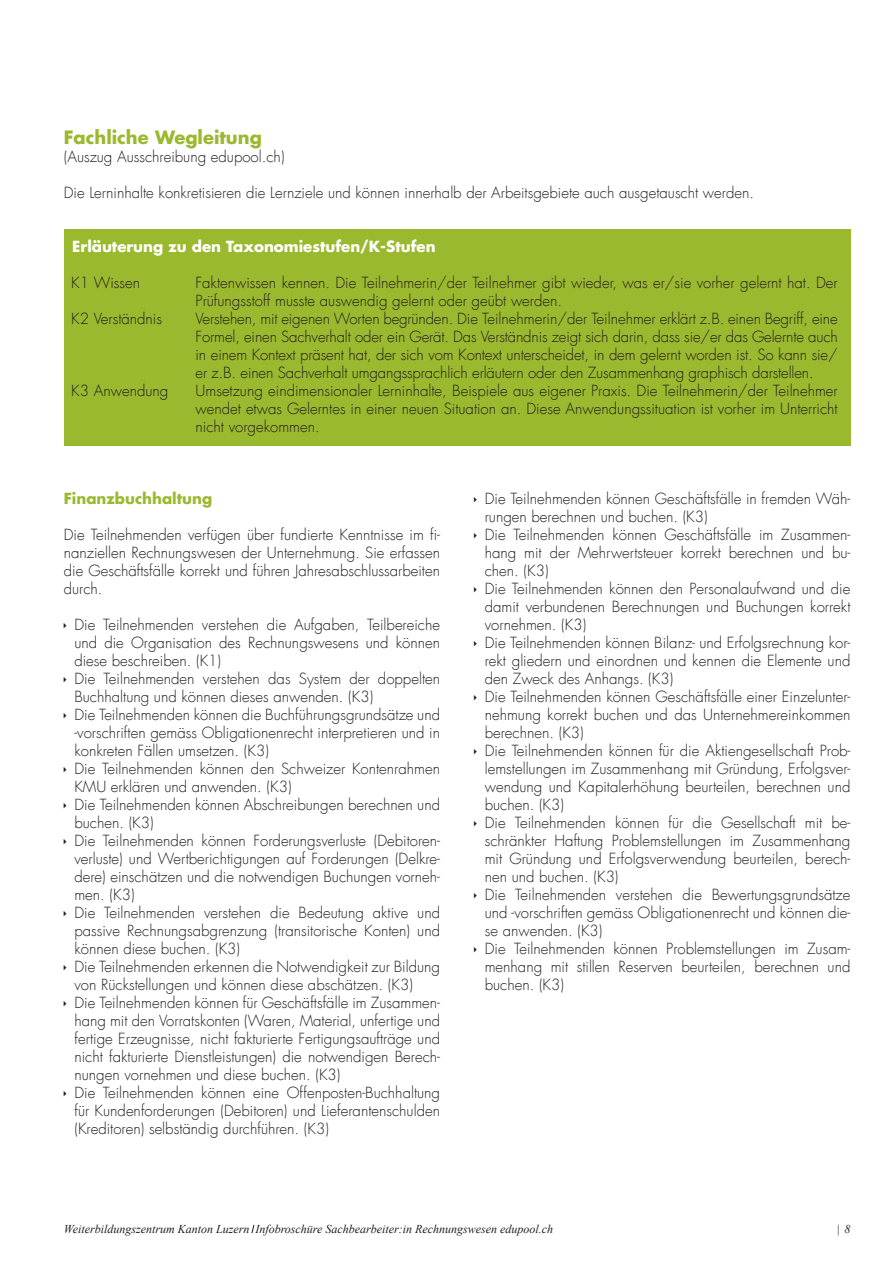
<style>
.page{position:relative;width:893px;height:1263px;background:#fff}
.page>*{position:absolute;margin:0;border:0;box-sizing:border-box;transform-origin:0 0}
.t1{font:18px "Futura Luzern Bold 2";color:#9bb92e}
.Lauftext{font:15px/18px "Futura Luzern Light 2";color:#231f20;text-align:justify}
.t2{font:15px "Futura Luzern Bold 2";color:#fff}
.t3{font:15px "Futura Luzern Bold 2";color:#9bb92e}
.t4{font:italic 12px "Times New Roman";color:#231f20}
</style>
<div class="page">
<div style="left:64px;top:229px;width:786px;height:216px;background:#9bb92e"></div>
<svg style="left:251px;top:1224px;width:3px;height:9px"></svg>
<p class="t1" style="left:64px;top:125px;width:200px">Fachliche Wegleitung</p>
<p class="Lauftext" style="left:64px;top:148px;width:222px">(Auszug Ausschreibung edupool.ch)</p>
<p class="Lauftext" style="left:64px;top:184px;width:692px">Die Lerninhalte konkretisieren die Lernziele und können innerhalb der Arbeitsgebiete auch ausgetauscht werden.</p>
<p class="t2" style="left:72px;top:236px;width:365px">Erläuterung zu den Taxonomiestufen/K-Stufen</p>
<p class="Lauftext" style="left:71px;top:274px;width:70px">K1 Wissen</p>
<p class="Lauftext" style="left:196px;top:274px;width:644px">Faktenwissen kennen. Die Teilnehmerin/der Teilnehmer gibt wieder, was er/sie vorher gelernt hat. Der<br>Prüfungsstoff musste auswendig gelernt oder geübt werden.</p>
<p class="Lauftext" style="left:71px;top:310px;width:92px">K2 Verständnis</p>
<p class="Lauftext" style="left:196px;top:310px;width:644px">Verstehen, mit eigenen Worten begründen. Die Teilnehmerin/der Teilnehmer erklärt z.B. einen Begriff, eine Formel, einen Sachverhalt oder ein Gerät. Das Verständnis zeigt sich darin, dass sie/er das Gelernte auch in einem Kontext präsent hat, der sich vom Kontext unterscheidet, in dem gelernt worden ist. So kann sie/ er z.B. einen Sachverhalt umgangssprachlich erläutern oder den Zusammenhang graphisch darstellen.</p>
<p class="Lauftext" style="left:71px;top:382px;width:99px">K3 Anwendung</p>
<p class="Lauftext" style="left:196px;top:382px;width:644px">Umsetzung eindimensionaler Lerninhalte, Beispiele aus eigener Praxis. Die Teilnehmerin/der Teilnehmer wendet etwas Gelerntes in einer neuen Situation an. Diese Anwendungssituation ist vorher im Unterricht nicht vorgekommen.</p>
<p class="t3" style="left:64px;top:488px;width:150px">Finanzbuchhaltung</p>
<p class="Lauftext" style="left:64px;top:526px;width:378px">Die Teilnehmenden verfügen über fundierte Kenntnisse im fi&shy;nanziellen Rechnungswesen der Unternehmung. Sie erfassen die Geschäftsfälle korrekt und führen Jahresabschlussarbeiten durch.</p>
<p class="Lauftext" style="left:74px;top:616px;width:367px">Die Teilnehmenden verstehen die Aufgaben, Teilbereiche und die Organisation des Rechnungswesens und können diese beschreiben. (K1)</p>
<p class="Lauftext" style="left:74px;top:670px;width:367px">Die Teilnehmenden verstehen das System der doppelten<br>Buchhaltung und können dieses anwenden. (K3)</p>
<p class="Lauftext" style="left:74px;top:706px;width:367px">Die Teilnehmenden können die Buchführungsgrundsätze und -vorschriften gemäss Obligationenrecht interpretieren und in konkreten Fällen umsetzen. (K3)</p>
<p class="Lauftext" style="left:74px;top:760px;width:367px">Die Teilnehmenden können den Schweizer Kontenrahmen<br>KMU erklären und anwenden. (K3)</p>
<p class="Lauftext" style="left:74px;top:796px;width:367px">Die Teilnehmenden können Abschreibungen berechnen und buchen. (K3)</p>
<p class="Lauftext" style="left:74px;top:832px;width:367px">Die Teilnehmenden können Forderungsverluste (Debitoren&shy;verluste) und Wertberichtigungen auf Forderungen (Delkre&shy;dere) einschätzen und die notwendigen Buchungen vorneh&shy;men. (K3)</p>
<p class="Lauftext" style="left:74px;top:904px;width:367px">Die Teilnehmenden verstehen die Bedeutung aktive und passive Rechnungsabgrenzung (transitorische Konten) und können diese buchen. (K3)</p>
<p class="Lauftext" style="left:74px;top:958px;width:367px">Die Teilnehmenden erkennen die Notwendigkeit zur Bildung von Rückstellungen und können diese abschätzen. (K3)</p>
<p class="Lauftext" style="left:74px;top:994px;width:367px">Die Teilnehmenden können für Geschäftsfälle im Zusammen&shy;hang mit den Vorratskonten (Waren, Material, unfertige und fertige Erzeugnisse, nicht fakturierte Fertigungsaufträge und nicht fakturierte Dienstleistungen) die notwendigen Berech&shy;nungen vornehmen und diese buchen. (K3)</p>
<p class="Lauftext" style="left:74px;top:1084px;width:367px">Die Teilnehmenden können eine Offenposten-Buchhaltung für Kundenforderungen (Debitoren) und Lieferantenschulden (Kreditoren) selbständig durchführen. (K3)</p>
<p class="Lauftext" style="left:485px;top:490px;width:367px">Die Teilnehmenden können Geschäftsfälle in fremden Wäh&shy;rungen berechnen und buchen. (K3)</p>
<p class="Lauftext" style="left:485px;top:526px;width:367px">Die Teilnehmenden können Geschäftsfälle im Zusammen&shy;hang mit der Mehrwertsteuer korrekt berechnen und bu&shy;chen. (K3)</p>
<p class="Lauftext" style="left:485px;top:580px;width:367px">Die Teilnehmenden können den Personalaufwand und die damit verbundenen Berechnungen und Buchungen korrekt vornehmen. (K3)</p>
<p class="Lauftext" style="left:485px;top:634px;width:367px">Die Teilnehmenden können Bilanz- und Erfolgsrechnung kor&shy;rekt gliedern und einordnen und kennen die Elemente und den Zweck des Anhangs. (K3)</p>
<p class="Lauftext" style="left:485px;top:688px;width:367px">Die Teilnehmenden können Geschäftsfälle einer Einzelunter&shy;nehmung korrekt buchen und das Unternehmereinkommen berechnen. (K3)</p>
<p class="Lauftext" style="left:485px;top:742px;width:367px">Die Teilnehmenden können für die Aktiengesellschaft Prob&shy;lemstellungen im Zusammenhang mit Gründung, Erfolgsver&shy;wendung und Kapitalerhöhung beurteilen, berechnen und buchen. (K3)</p>
<p class="Lauftext" style="left:485px;top:814px;width:367px">Die Teilnehmenden können für die Gesellschaft mit be&shy;schränkter Haftung Problemstellungen im Zusammenhang mit Gründung und Erfolgsverwendung beurteilen, berech&shy;nen und buchen. (K3)</p>
<p class="Lauftext" style="left:485px;top:886px;width:367px">Die Teilnehmenden verstehen die Bewertungsgrundsätze und -vorschriften gemäss Obligationenrecht und können die&shy;se anwenden. (K3)</p>
<p class="Lauftext" style="left:485px;top:940px;width:367px">Die Teilnehmenden können Problemstellungen im Zusam&shy;menhang mit stillen Reserven beurteilen, berechnen und buchen. (K3)</p>
<p class="t4" style="left:64px;top:1221px;width:491px">Weiterbildungszentrum Kanton Luzern Infobroschüre Sachbearbeiter:in Rechnungswesen edupool.ch</p>
<p class="t4" style="left:837px;top:1221px;width:15px">| 8</p>
</div>
